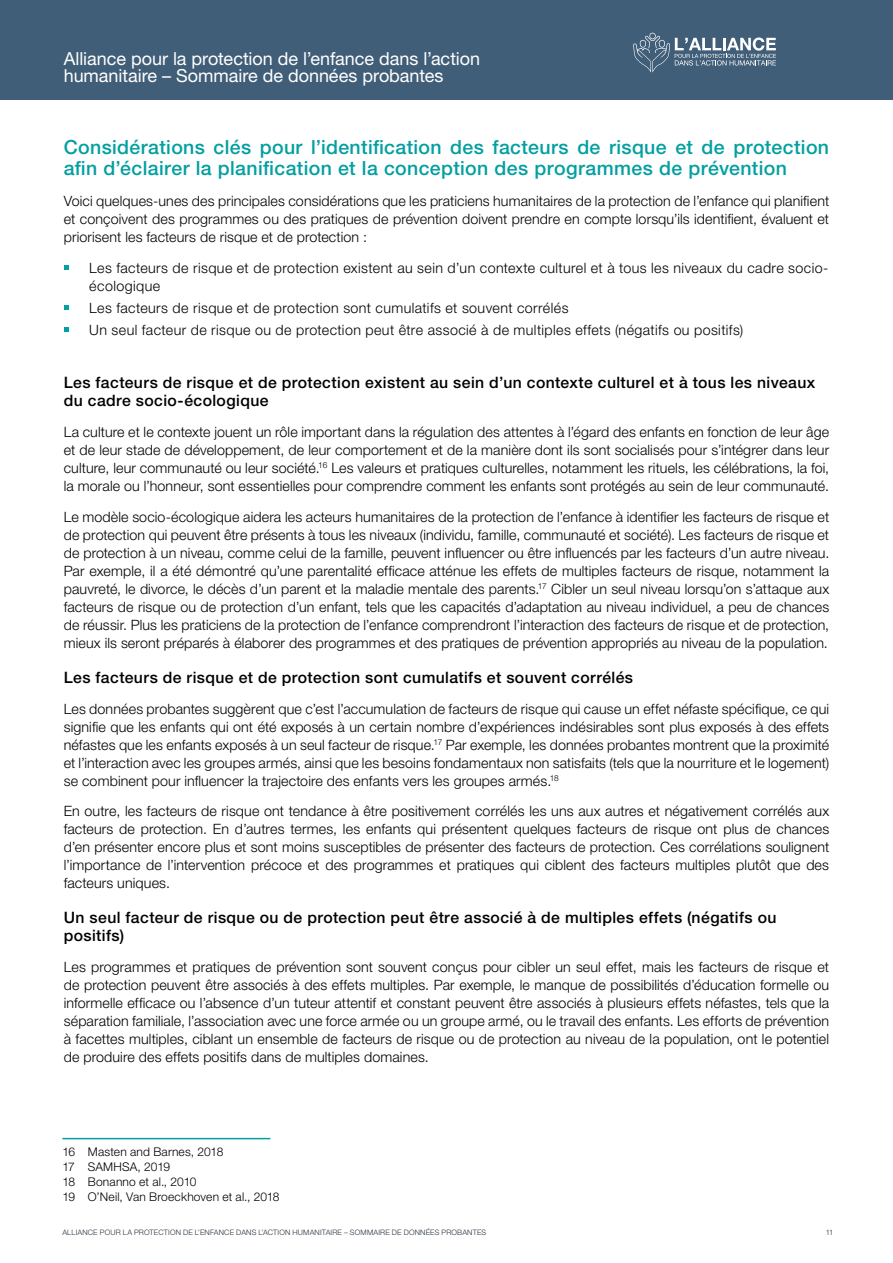
<style>
.page{position:relative;width:893px;height:1263px;background:#fff}
.page>*{position:absolute;margin:0;border:0;box-sizing:border-box;transform-origin:0 0}
.t1{font:500 19.5px/21px "Helvetica Neue LT Pro";letter-spacing:.02em;color:#039fa1}
.t2{font:18px/16.5px "Helvetica Neue LT Pro";letter-spacing:-.005em;color:#fff}
.t3{font:500 15.75px/18px "Helvetica Neue LT Pro";letter-spacing:.025em;color:#000}
.t4{font:300 14.25px/18px "Helvetica Neue LT Pro";letter-spacing:.015em;color:#000;text-align:justify}
.t5{font:300 12px/15px "Helvetica Neue LT Pro";letter-spacing:.015em;color:#000}
.t6{font:300 7.5px "Helvetica Neue LT Pro";letter-spacing:.02em;color:#212f3c}
</style>
<div class="page">
<div style="left:0;top:0;width:893px;height:99px;background:#415e78"></div>
<svg style="left:633px;top:33px;width:143px;height:39px"></svg>
<svg style="left:64px;top:265px;width:4px;height:5px"></svg>
<svg style="left:64px;top:305px;width:4px;height:5px"></svg>
<svg style="left:64px;top:328px;width:4px;height:4px"></svg>
<hr style="left:62px;top:1138px;width:208px;height:1px;background:#039fa1">
<p class="t2" style="left:64px;top:50px;width:418px">Alliance pour la protection de l’enfance dans l’action humanitaire – Sommaire de données probantes</p>
<h1 class="t1" style="left:64px;top:137px;width:767px">Considérations clés pour l’identification des facteurs de risque et de protection afin d’éclairer la planification et la conception des programmes de prévention</h1>
<p class="t4" style="left:64px;top:192px;width:767px">Voici quelques-unes des principales considérations que les praticiens humanitaires de la protection de l’enfance qui planifient et conçoivent des programmes ou des pratiques de prévention doivent prendre en compte lorsqu’ils identifient, évaluent et priorisent les facteurs de risque et de protection :</p>
<p class="t4" style="left:89px;top:258px;width:741px">Les facteurs de risque et de protection existent au sein d’un contexte culturel et à tous les niveaux du cadre socio&shy;écologique</p>
<p class="t4" style="left:89px;top:297px;width:655px;line-height:22.2px">Les facteurs de risque et de protection sont cumulatifs et souvent corrélés<br>Un seul facteur de risque ou de protection peut être associé à de multiples effets (négatifs ou positifs)</p>
<p class="t3" style="left:64px;top:374px;width:753px">Les facteurs de risque et de protection existent au sein d’un contexte culturel et à tous les niveaux du cadre socio-écologique</p>
<p class="t4" style="left:64px;top:423px;width:767px">La culture et le contexte jouent un rôle important dans la régulation des attentes à l’égard des enfants en fonction de leur âge et de leur stade de développement, de leur comportement et de la manière dont ils sont socialisés pour s’intégrer dans leur culture, leur communauté ou leur société.<sup>16</sup> Les valeurs et pratiques culturelles, notamment les rituels, les célébrations, la foi, la morale ou l’honneur, sont essentielles pour comprendre comment les enfants sont protégés au sein de leur communauté.</p>
<p class="t4" style="left:64px;top:507px;width:767px">Le modèle socio-écologique aidera les acteurs humanitaires de la protection de l’enfance à identifier les facteurs de risque et de protection qui peuvent être présents à tous les niveaux (individu, famille, communauté et société). Les facteurs de risque et de protection à un niveau, comme celui de la famille, peuvent influencer ou être influencés par les facteurs d’un autre niveau.<br>Par exemple, il a été démontré qu’une parentalité efficace atténue les effets de multiples facteurs de risque, notamment la pauvreté, le divorce, le décès d’un parent et la maladie mentale des parents.<sup>17</sup> Cibler un seul niveau lorsqu’on s’attaque aux facteurs de risque ou de protection d’un enfant, tels que les capacités d’adaptation au niveau individuel, a peu de chances de réussir. Plus les praticiens de la protection de l’enfance comprendront l’interaction des facteurs de risque et de protection, mieux ils seront préparés à élaborer des programmes et des pratiques de prévention appropriés au niveau de la population.</p>
<p class="t3" style="left:64px;top:668px;width:571px">Les facteurs de risque et de protection sont cumulatifs et souvent corrélés</p>
<p class="t4" style="left:64px;top:699px;width:767px">Les données probantes suggèrent que c’est l’accumulation de facteurs de risque qui cause un effet néfaste spécifique, ce qui signifie que les enfants qui ont été exposés à un certain nombre d’expériences indésirables sont plus exposés à des effets néfastes que les enfants exposés à un seul facteur de risque.<sup>17</sup> Par exemple, les données probantes montrent que la proximité et l’interaction avec les groupes armés, ainsi que les besoins fondamentaux non satisfaits (tels que la nourriture et le logement) se combinent pour influencer la trajectoire des enfants vers les groupes armés.<sup>18</sup></p>
<p class="t4" style="left:64px;top:802px;width:767px">En outre, les facteurs de risque ont tendance à être positivement corrélés les uns aux autres et négativement corrélés aux facteurs de protection. En d’autres termes, les enfants qui présentent quelques facteurs de risque ont plus de chances d’en présenter encore plus et sont moins susceptibles de présenter des facteurs de protection. Ces corrélations soulignent l’importance de l’intervention précoce et des programmes et pratiques qui ciblent des facteurs multiples plutôt que des facteurs uniques.</p>
<p class="t3" style="left:64px;top:909px;width:714px">Un seul facteur de risque ou de protection peut être associé à de multiples effets (négatifs ou positifs)</p>
<p class="t4" style="left:64px;top:958px;width:767px">Les programmes et pratiques de prévention sont souvent conçus pour cibler un seul effet, mais les facteurs de risque et de protection peuvent être associés à des effets multiples. Par exemple, le manque de possibilités d’éducation formelle ou informelle efficace ou l’absence d’un tuteur attentif et constant peuvent être associés à plusieurs effets néfastes, tels que la séparation familiale, l’association avec une force armée ou un groupe armé, ou le travail des enfants. Les efforts de prévention à facettes multiples, ciblant un ensemble de facteurs de risque ou de protection au niveau de la population, ont le potentiel de produire des effets positifs dans de multiples domaines.</p>
<p class="t5" style="left:62px;top:1144px;width:219px">16 Masten and Barnes, 2018<br>17 SAMHSA, 2019<br>18 Bonanno et al., 2010<br>19 O’Neil, Van Broeckhoven et al., 2018</p>
<p class="t6" style="left:62px;top:1228px;width:425px">ALLIANCE POUR LA PROTECTION DE L’ENFANCE DANS L’ACTION HUMANITAIRE – SOMMAIRE DE DONNÉES PROBANTES</p>
<p class="t6" style="left:826px;top:1228px;width:9px">11</p>
</div>
